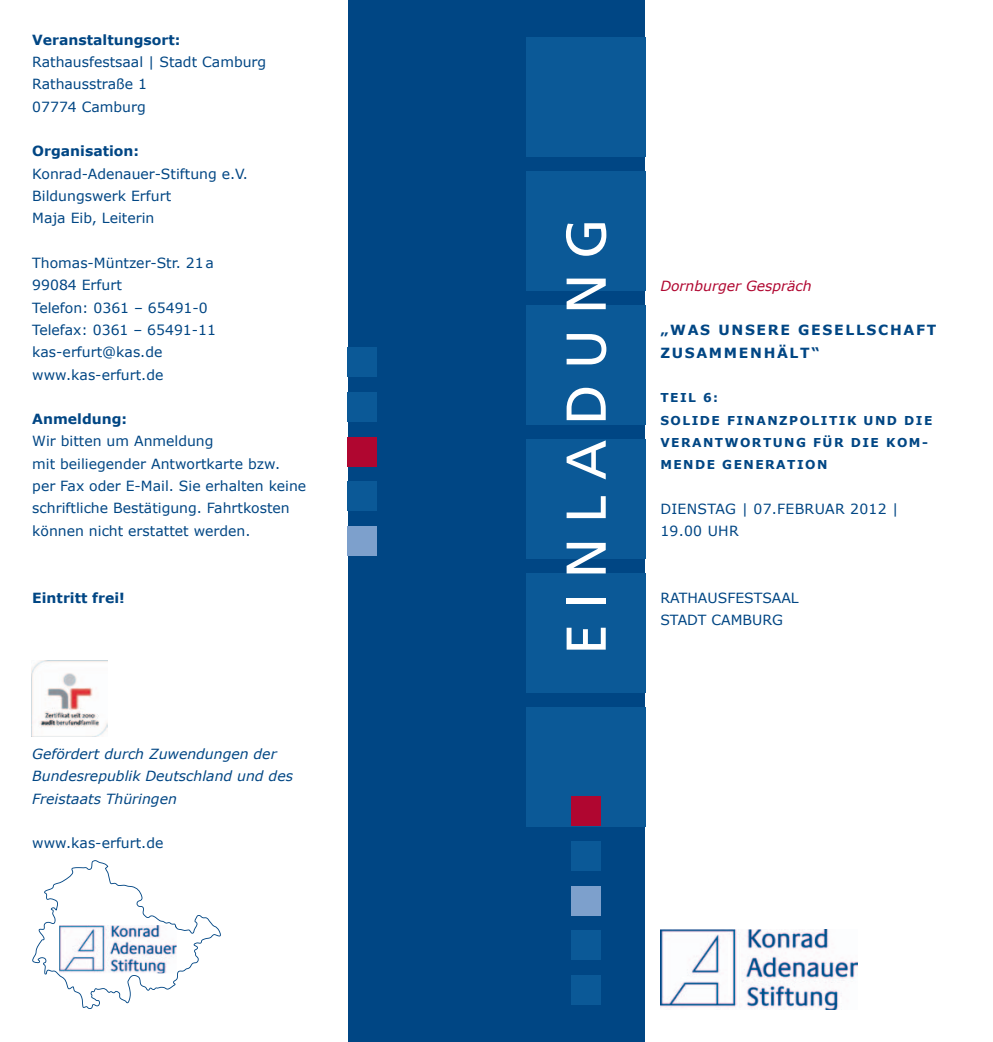
<style>
.page{position:relative;width:993px;height:1042px;background:#fff}
.page>*{position:absolute;margin:0;border:0;box-sizing:border-box;transform-origin:0 0}
.t1{font:56px "Frutiger";letter-spacing:.265em;color:#fff}
.t2{font:14px/22.4px "Verdana";color:#004684}
.t3{font:italic 14px/22.4px "Verdana";color:#004684}
.t4{font:700 14px "Verdana";color:#004684}
.t5{font:700 14px/22.4px "Verdana";letter-spacing:.12em;color:#004684}
.t6{font:14px/22.4px "Verdana";letter-spacing:.02em;color:#004684}
.t7{font:italic 14px "Verdana";color:#b00630}
.t8{font:700 12.25px/22.4px "Verdana";letter-spacing:.12em;color:#004684}
</style>
<div class="page">
<div style="left:347px;top:0;width:149px;height:1042px;background:#004684"></div>
<div style="left:496px;top:0;width:149px;height:1042px;background:#004684"></div>
<div style="left:526px;top:37px;width:119px;height:119px;background:#0b5997"></div>
<div style="left:526px;top:171px;width:119px;height:119px;background:#0b5997"></div>
<div style="left:526px;top:305px;width:119px;height:119px;background:#0b5997"></div>
<div style="left:526px;top:439px;width:119px;height:119px;background:#0b5997"></div>
<div style="left:526px;top:573px;width:119px;height:119px;background:#0b5997"></div>
<div style="left:526px;top:707px;width:119px;height:119px;background:#0b5997"></div>
<div style="left:347px;top:347px;width:30px;height:30px;background:#0b5997"></div>
<div style="left:347px;top:392px;width:30px;height:30px;background:#0b5997"></div>
<div style="left:347px;top:437px;width:30px;height:29px;background:#b00630"></div>
<div style="left:347px;top:481px;width:30px;height:30px;background:#0b5997"></div>
<div style="left:347px;top:526px;width:30px;height:30px;background:#7da0cc"></div>
<div style="left:570px;top:975px;width:30px;height:30px;background:#0b5997"></div>
<div style="left:570px;top:930px;width:30px;height:30px;background:#0b5997"></div>
<div style="left:570px;top:885px;width:30px;height:30px;background:#7da0cc"></div>
<div style="left:570px;top:841px;width:30px;height:30px;background:#0b5997"></div>
<div style="left:570px;top:796px;width:30px;height:30px;background:#b00630"></div>
<img style="left:660px;top:929px;width:196px;height:81px">
<svg style="left:32px;top:860px;width:189px;height:149px"></svg>
<img style="left:32px;top:661px;width:76px;height:75px">
<p class="t4" style="left:32px;top:31px;width:150px">Veranstaltungsort:</p>
<p class="t2" style="left:32px;top:50px;width:235px">Rathausfestsaal | Stadt Camburg<br>Rathausstraße 1<br>07774 Camburg</p>
<p class="t4" style="left:32px;top:142px;width:108px">Organisation:</p>
<p class="t2" style="left:32px;top:162px;width:217px">Konrad-Adenauer-Stiftung e.V.<br>Bildungswerk Erfurt<br>Maja Eib, Leiterin</p>
<p class="t2" style="left:32px;top:251px;width:185px">Thomas-Müntzer-Str. 21 a<br>99084 Erfurt<br>Telefon: 0361 – 65491-0<br>Telefax: 0361 – 65491-11 kas-erfurt@kas.de www.kas-erfurt.de</p>
<p class="t4" style="left:32px;top:410px;width:96px">Anmeldung:</p>
<p class="t2" style="left:32px;top:430px;width:275px">Wir bitten um Anmeldung<br>mit beiliegender Antwortkarte bzw. per Fax oder E-Mail. Sie erhalten keine schriftliche Bestätigung. Fahrtkosten können nicht erstattet werden.</p>
<p class="t4" style="left:32px;top:589px;width:94px">Eintritt frei!</p>
<p class="t3" style="left:32px;top:742px;width:262px">Gefördert durch Zuwendungen der<br>Bundesrepublik Deutschland und des<br>Freistaats Thüringen</p>
<p class="t2" style="left:32px;top:832px;width:133px">www.kas-erfurt.de</p>
<h1 class="t1" style="left:553px;top:655px;width:438px;rotate:-90deg">EINLADUNG</h1>
<p class="t7" style="left:660px;top:277px;width:153px">Dornburger Gespräch</p>
<p class="t5" style="left:660px;top:318px;width:277px">„WAS UNSERE GESELLSCHAFT<br>ZUSAMMENHÄLT“</p>
<p class="t8" style="left:660px;top:386px;width:273px">TEIL 6:<br>SOLIDE FINANZPOLITIK UND DIE<br>VERANTWORTUNG FÜR DIE KOM-<br>MENDE GENERATION</p>
<p class="t6" style="left:660px;top:497px;width:240px">DIENSTAG | 07.FEBRUAR 2012 |<br>19.00 UHR</p>
<p class="t2" style="left:660px;top:586px;width:140px">RATHAUSFESTSAAL<br>STADT CAMBURG</p>
</div>
